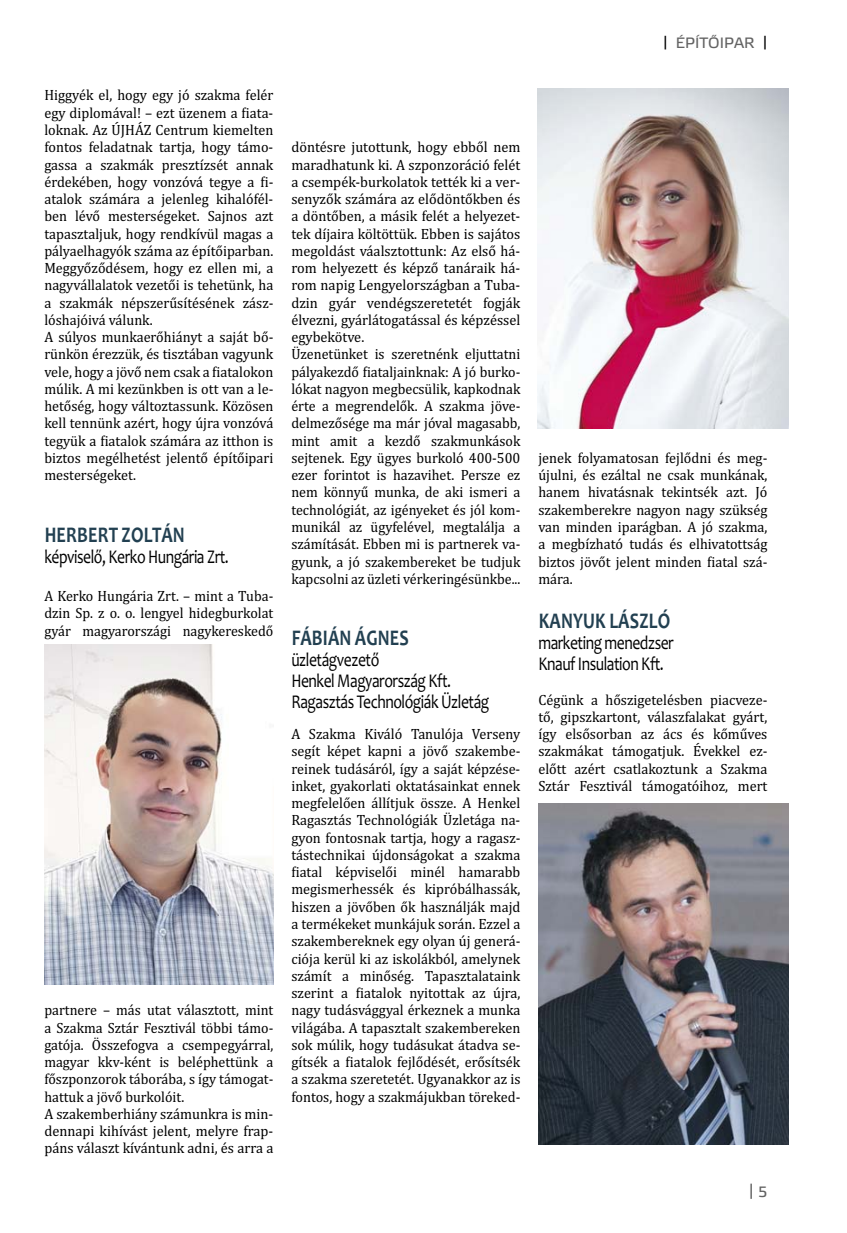
<style>
.page{position:relative;width:847px;height:1233px;background:#fff}
.page>*{position:absolute;margin:0;border:0;box-sizing:border-box;transform-origin:0 0}
.t1{font:700 22.5px "Candara";letter-spacing:.01em;color:#224051;scale:.8 1}
.t2{font:19.5px/21px "Candara";letter-spacing:-.03em;color:#000;scale:.8 1}
.t3{font:15px/17.2px "Cambria";color:#000;text-align:justify;scale:.95 1}
.t4{font:15px/17.2px "Cambria";color:#000;scale:.96 1}
.t5{font:15px/17.2px "Cambria";color:#000;text-align:justify;scale:.94 1}
.t6{font:15px "Etelka Text Pro";color:#636363}
.s1{font-size:13.5px;color:#000}
</style>
<div class="page">
<img style="left:44px;top:644px;width:229px;height:340px">
<img style="left:538px;top:88px;width:250px;height:340px">
<img style="left:538px;top:803px;width:250px;height:341px">
<p class="t3" style="left:44px;top:88px;width:243px;text-align:left">Higgyék el, hogy egy jó szakma felér egy diplomával! – ezt üzenem a -iata&shy;loknak. Az ÚJHÁZ Centrum kiemelten fontos feladatnak tartja, hogy támo&shy;gassa a szakmák presztízsét annak érdekében, hogy vonzóvá tegye a -i&shy;atalok számára a jelenleg kihalófél&shy;ben lévő mesterségeket. Sajnos azt tapasztaljuk, hogy rendkívül magas a pályaelhagyók száma az építőiparban.<br>Meggyőződésem, hogy ez ellen mi, a nagyvállalatok vezetői is tehetünk, ha a szakmák népszerűsítésének zász&shy;lóshajóivá válunk.<br>A súlyos munkaerőhiányt a saját bő&shy;rünkön érezzük, és tisztában vagyunk vele, hogy a jövő nem csak a -iatalokon múlik. A mi kezünkben is ott van a le&shy;hetőség, hogy változtassunk. Közösen kell tennünk azért, hogy újra vonzóvá tegyük a -iatalok számára az itthon is biztos megélhetést jelentő építőipari mesterségeket.</p>
<h1 class="t1" style="left:45px;top:526px;width:177px">HERBERT ZOLTÁN</h1>
<h2 class="t2" style="left:44px;top:548px;width:232px">képviselő, Kerko Hungária Zrt.</h2>
<p class="t5" style="left:44px;top:588px;width:245px">A Kerko Hungária Zrt. – mint a Tuba&shy;dzin Sp. z o. o. lengyel hidegburkolat gyár magyarországi nagykereskedő</p>
<p class="t5" style="left:44px;top:1002px;width:245px;text-align:left">partnere – más utat választott, mint a Szakma Sztár Fesztivál többi támo&shy;gatója. Összefogva a csempegyárral, magyar kkv-ként is beléphettünk a főszponzorok táborába, s így támogat&shy;hattuk a jövő burkolóit.<br>A szakemberhiány számunkra is min&shy;dennapi kihívást jelent, melyre frap&shy;páns választ kívántunk adni, és arra a</p>
<p class="t4" style="left:291px;top:140px;width:240px">döntésre jutottunk, hogy ebből nem maradhatunk ki. A szponzoráció felét a csempék-burkolatok tették ki a ver&shy;senyzők számára az elődöntőkben és a döntőben, a másik felét a helyezet&shy;tek díjaira költöttük. Ebben is sajátos megoldást váalsztottunk: Az első há&shy;rom helyezett és képző tanáraik há&shy;rom napig Lengyelországban a Tuba&shy;dzin gyár vendégszeretetét fogják él vez ni, gyárlátogatással és képzéssel egy bekötve.<br>Üzenetünket is szeretnénk eljuttatni pályakezdő -iataljainknak: A jó burko&shy;lókat nagyon megbecsülik, kapkodnak érte a megrendelők. A szakma jöve&shy;delmezősége ma már jóval magasabb, mint amit a kezdő szakmunkások sejtenek. Egy ügyes burkoló 400-500 ezer forintot is hazavihet. Persze ez nem könnyű munka, de aki ismeri a technológiát, az igényeket és jól kom&shy;munikál az ügyfelével, megtalálja a számítását. Ebben mi is partnerek va&shy;gyunk, a jó szakembereket be tudjuk kapcsolni az üzleti vérkeringésünkbe...</p>
<h1 class="t1" style="left:292px;top:629px;width:148px">FÁBIÁN ÁGNES</h1>
<h2 class="t2" style="left:291px;top:651px;width:249px">üzletágvezető<br>Henkel Magyarország Kft.<br>Ragasztás Technológiák Üzletág</h2>
<p class="t3" style="left:291px;top:726px;width:243px">A Szakma Kiváló Tanulója Verseny segít képet kapni a jövő szakembe&shy;reinek tudásáról, így a saját képzése&shy;inket, gyakorlati oktatásainkat en nek megfelelően állítjuk össze. A Henkel Ragasztás Technológiák Üzletága na&shy;gyon fontosnak tartja, hogy a ra gasz&shy;tástechnikai újdonságokat a szakma -iatal képviselői minél hamarabb meg ismerhessék és kipróbálhassák, hiszen a jövőben ők használják majd a termékeket munkájuk során. Ezzel a szakembereknek egy olyan új generá&shy;ciója kerül ki az iskolákból, amelynek számít a minőség. Tapasztalataink szerint a -iatalok nyitottak az újra, nagy tudásvággyal érkeznek a munka világába. A tapasztalt szakembereken sok múlik, hogy tudásukat átadva se&shy;gítsék a -iatalok fejlődését, erősítsék a szakma szeretetét. Ugyanakkor az is fontos, hogy a szakmájukban töreked-</p>
<p class="t6" style="left:663px;top:37px;width:106px"><span class="s1">|</span> ÉPÍTŐIPAR <span class="s1">|</span></p>
<p class="t3" style="left:538px;top:450px;width:243px">jenek folyamatosan fejlődni és meg&shy;újulni, és ezáltal ne csak munkának, hanem hivatásnak tekintsék azt. Jó szakemberekre nagyon nagy szükség van minden iparágban. A jó szakma, a megbízható tudás és elhivatottság biztos jövőt jelent minden -iatal szá&shy;mára.</p>
<h1 class="t1" style="left:539px;top:612px;width:166px">KANYUK LÁSZLÓ</h1>
<h2 class="t2" style="left:538px;top:634px;width:171px">marketing menedzser<br>Knauf Insulation Kft.</h2>
<p class="t3" style="left:538px;top:692px;width:243px">Cégünk a hőszigetelésben piacveze&shy;tő, gipszkartont, válaszfalakat gyárt, így elsősorban az ács és kőműves szakmákat támogatjuk. Évekkel ez&shy;előtt azért csatlakoztunk a Szakma Sztár Fesztivál támogatóihoz, mert</p>
<p class="t6" style="left:749px;top:1184px;width:20px">| 5</p>
</div>
